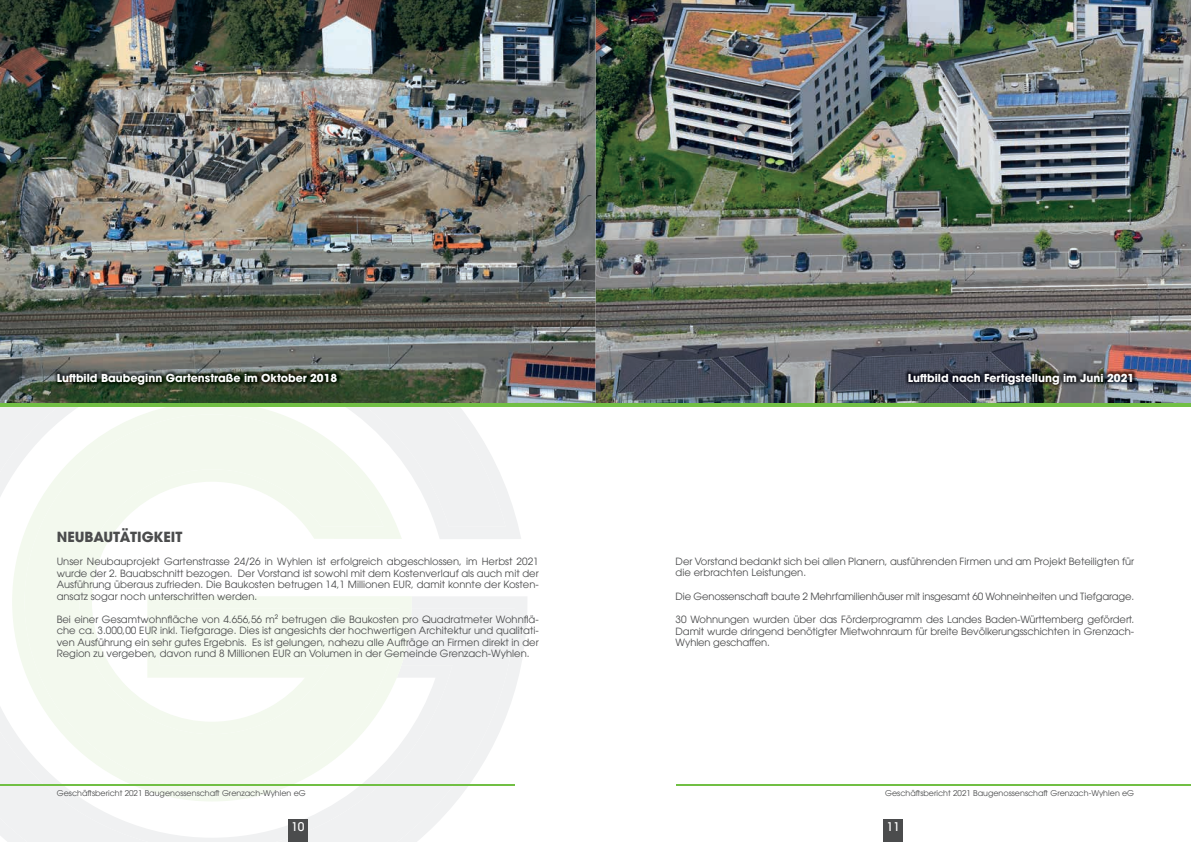
<style>
.page{position:relative;width:1191px;height:842px;background:#fff}
.page>*{position:absolute;margin:0;border:0;box-sizing:border-box;transform-origin:0 0}
.t1{font:700 14px "ITC Avant Garde W1 G";color:#4b4c4d}
.t2{font:500 12px "ITC Avant Garde W1 G";color:#fff}
.t3{font:700 11px "ITC Avant Garde W1 G";color:#fff}
.t4{font:10px/11.5px "ITC Avant Garde W1 G";color:#4b4c4d;text-align:justify}
.t5{font:8px "ITC Avant Garde W1 G";color:#4b4c4d}
</style>
<div class="page">
<svg style="left:0;top:407px;width:527px;height:435px;fill:#f0f1f2"></svg>
<svg style="left:12px;top:407px;width:400px;height:394px;fill:#f3f9ee"></svg>
<hr style="left:0;top:785px;width:514px;height:1px;background:#71bf44">
<hr style="left:676px;top:785px;width:515px;height:1px;background:#71bf44">
<div style="left:288px;top:819px;width:20px;height:23px;background:#4b4c4d"></div>
<div style="left:883px;top:819px;width:20px;height:23px;background:#4b4c4d"></div>
<img style="left:0;top:0;width:1191px;height:404px">
<hr style="left:0;top:404px;width:1191px;height:3px;background:#71bf44">
<img style="left:904px;top:370px;width:232px;height:18px">
<img style="left:53px;top:370px;width:288px;height:18px">
<p class="t3" style="left:57px;top:370px;width:282px">Luftbild Baubeginn Gartenstraße im Oktober 2018</p>
<p class="t3" style="left:907px;top:370px;width:228px">Luftbild nach Fertigstellung im Juni 2021</p>
<h1 class="t1" style="left:57px;top:528px;width:127px">NEUBAUTÄTIGKEIT</h1>
<p class="t4" style="left:57px;top:556px;width:483px">Unser Neubauprojekt Gartenstrasse 24/26 in Wyhlen ist erfolgreich abgeschlossen, im Herbst 2021 wurde der 2. Bauabschnitt bezogen. Der Vorstand ist sowohl mit dem Kostenverlauf als auch mit der Ausführung überaus zufrieden. Die Baukosten betrugen 14,1 Millionen EUR, damit konnte der Kosten&shy;ansatz sogar noch unterschritten werden.</p>
<p class="t4" style="left:57px;top:613px;width:483px">Bei einer Gesamtwohnfläche von 4.656,56 m² betrugen die Baukosten pro Quadratmeter Wohnflä&shy;che ca. 3.000,00 EUR inkl. Tiefgarage. Dies ist angesichts der hochwertigen Architektur und qualitati&shy;ven Ausführung ein sehr gutes Ergebnis. Es ist gelungen, nahezu alle Aufträge an Firmen direkt in der Region zu vergeben, davon rund 8 Millionen EUR an Volumen in der Gemeinde Grenzach-Wyhlen.</p>
<p class="t4" style="left:675px;top:555px;width:460px">Der Vorstand bedankt sich bei allen Planern, ausführenden Firmen und am Projekt Beteiligten für die erbrachten Leistungen.</p>
<p class="t4" style="left:675px;top:590px;width:460px">Die Genossenschaft baute 2 Mehrfamilienhäuser mit insgesamt 60 Wohneinheiten und Tiefgarage.</p>
<p class="t4" style="left:675px;top:613px;width:460px">30 Wohnungen wurden über das Förderprogramm des Landes Baden-Württemberg gefördert.<br>Damit wurde dringend benötigter Mietwohnraum für breite Bevölkerungsschichten in Grenzach-Wyhlen geschaffen.</p>
<p class="t5" style="left:57px;top:788px;width:251px">Geschäftsbericht 2021 Baugenossenschaft Grenzach-Wyhlen eG</p>
<p class="t5" style="left:885px;top:788px;width:251px">Geschäftsbericht 2021 Baugenossenschaft Grenzach-Wyhlen eG</p>
<p class="t2" style="left:291px;top:819px;width:15px">10</p>
<p class="t2" style="left:886px;top:819px;width:15px">11</p>
</div>
